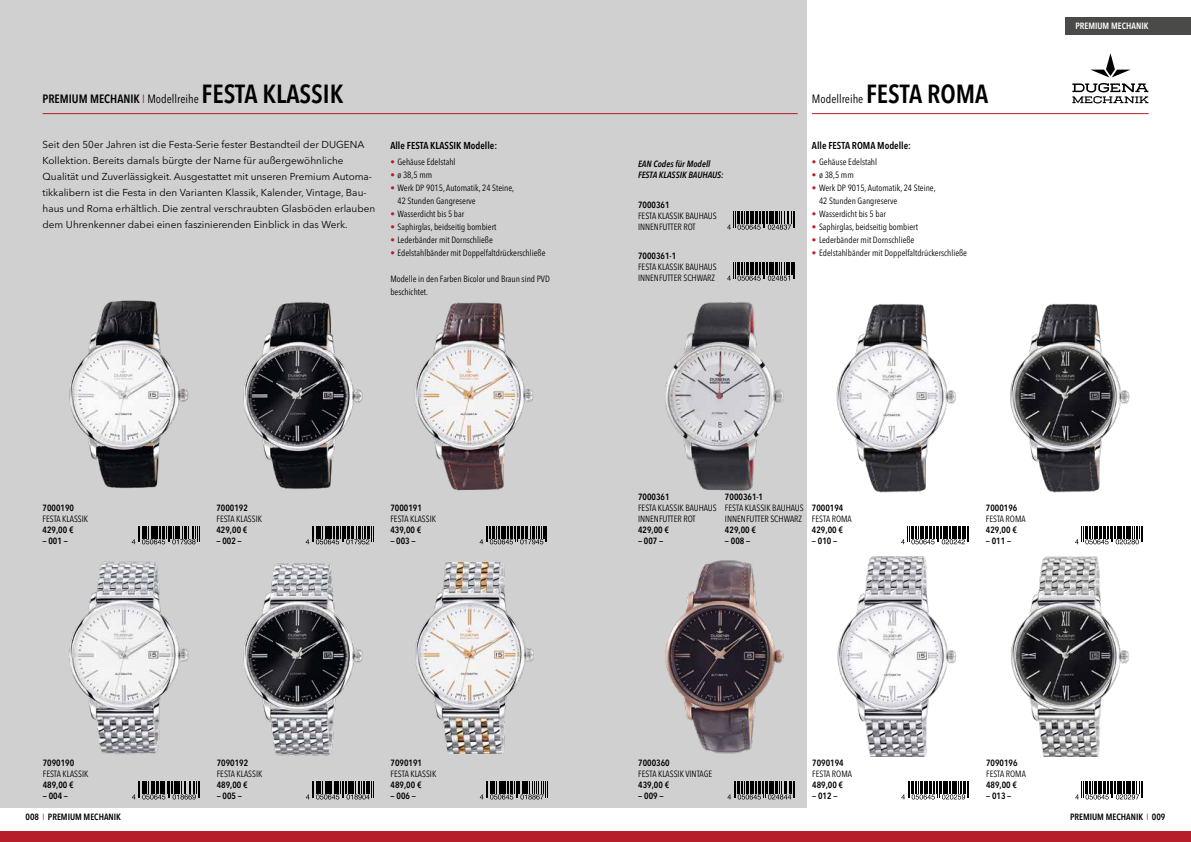
<style>
.page{position:relative;width:1191px;height:842px;background:#fff}
.page>*{position:absolute;margin:0;border:0;box-sizing:border-box;transform-origin:0 0}
.t1{font:600 condensed 12px "Avenir Next LT Pro";color:#000}
.t2{font:condensed 12px "Avenir Next LT Pro";color:#000}
.t3{font:10px/16px "Avenir Next LT Pro";color:#000}
.t4{font:600 condensed 10px "Avenir Next LT Pro";color:#000}
.t5{font:condensed 9px/11px "Avenir Next LT Pro";color:#000}
.t6{font:600 condensed 9px "Avenir Next LT Pro";color:#000}
.t7{font:italic 600 condensed 9px/11px "Avenir Next LT Pro";color:#000}
.t8{font:600 condensed 9px "Avenir Next LT Pro";color:#fff}
.s1{font-weight:400;color:#b61f29}
.s2{font-weight:400}
.s3{font-size:26px}
.s4{color:#b61f29}
.s5{font-weight:600;font-size:26px}
</style>
<div class="page">
<div style="left:587px;top:831px;width:604px;height:11px;background:#b61f29"></div>
<div style="left:1064px;top:17px;width:127px;height:17px;background:#4a4a49"></div>
<div style="left:0;top:831px;width:604px;height:11px;background:#b61f29"></div>
<div style="left:0;top:0;width:604px;height:808px;background:#d0d0d0"></div>
<hr style="left:43px;top:113px;width:561px;height:1px;background:#b61f29">
<img style="left:69px;top:300px;width:120px;height:188px">
<svg style="left:132px;top:526px;width:68px;height:18px"></svg>
<img style="left:243px;top:302px;width:120px;height:187px">
<svg style="left:306px;top:526px;width:68px;height:18px"></svg>
<img style="left:415px;top:302px;width:118px;height:189px">
<svg style="left:479px;top:526px;width:68px;height:18px"></svg>
<img style="left:69px;top:561px;width:120px;height:193px">
<svg style="left:132px;top:781px;width:68px;height:18px"></svg>
<img style="left:243px;top:563px;width:120px;height:193px">
<svg style="left:306px;top:781px;width:68px;height:18px"></svg>
<img style="left:415px;top:563px;width:119px;height:190px">
<svg style="left:480px;top:781px;width:68px;height:18px"></svg>
<div style="left:587px;top:0;width:219px;height:808px;background:#d0d0d0"></div>
<hr style="left:587px;top:113px;width:210px;height:1px;background:#b61f29">
<hr style="left:812px;top:113px;width:336px;height:1px;background:#b61f29">
<svg style="left:1090px;top:53px;width:40px;height:24px"></svg>
<svg style="left:1072px;top:83px;width:76px;height:20px"></svg>
<img style="left:836px;top:304px;width:120px;height:189px">
<svg style="left:901px;top:526px;width:68px;height:18px"></svg>
<img style="left:1010px;top:303px;width:120px;height:190px">
<svg style="left:1075px;top:526px;width:68px;height:18px"></svg>
<img style="left:665px;top:560px;width:119px;height:194px">
<svg style="left:727px;top:781px;width:68px;height:18px"></svg>
<img style="left:837px;top:556px;width:120px;height:201px">
<svg style="left:901px;top:781px;width:68px;height:18px"></svg>
<img style="left:1011px;top:556px;width:119px;height:201px">
<svg style="left:1075px;top:781px;width:68px;height:18px"></svg>
<img style="left:665px;top:302px;width:119px;height:189px">
<svg style="left:727px;top:211px;width:68px;height:19px"></svg>
<svg style="left:727px;top:262px;width:68px;height:19px"></svg>
<p class="t8" style="left:1075px;top:20px;width:75px">PREMIUM MECHANIK</p>
<h1 class="t1" style="left:43px;top:92px;width:302px">PREMIUM MECHANIK <span class="s1">I</span> <span class="s2">Modellreihe</span> <span class="s3">FESTA KLASSIK</span></h1>
<p class="t3" style="left:43px;top:136px;width:334px">Seit den 50er Jahren ist die Festa-Serie fester Bestandteil der DUGENA Kollektion. Bereits damals bürgte der Name für außergewöhnliche Qualität und Zuverlässigkeit. Ausgestattet mit unseren Premium Automa&shy;tikkalibern ist die Festa in den Varianten Klassik, Kalender, Vintage, Bau&shy;haus und Roma erhältlich. Die zentral verschraubten Glasböden erlauben dem Uhrenkenner dabei einen faszinierenden Einblick in das Werk.</p>
<p class="t4" style="left:390px;top:139px;width:108px">Alle FESTA KLASSIK Modelle:</p>
<p class="t5" style="left:390px;top:156px;width:67px"><span class="s4">•</span> Gehäuse Edelstahl</p>
<p class="t5" style="left:390px;top:169px;width:43px"><span class="s4">•</span> ø 38,5 mm</p>
<p class="t5" style="left:397px;top:181px;width:118px;line-height:13px;text-indent:-7px"><span class="s4">•</span> Werk DP 9015, Automatik, 24 Steine,<br>42 Stunden Gangreserve</p>
<p class="t5" style="left:390px;top:208px;width:75px"><span class="s4">•</span> Wasserdicht bis 5 bar</p>
<p class="t5" style="left:390px;top:221px;width:108px"><span class="s4">•</span> Saphirglas, beidseitig bombiert</p>
<p class="t5" style="left:390px;top:234px;width:104px"><span class="s4">•</span> Lederbänder mit Dornschließe</p>
<p class="t5" style="left:390px;top:247px;width:157px"><span class="s4">•</span> Edelstahlbänder mit Doppelfaltdrückerschließe</p>
<p class="t5" style="left:390px;top:272px;width:161px;line-height:13px">Modelle in den Farben Bicolor und Braun sind PVD beschichtet.</p>
<p class="t7" style="left:638px;top:158px;width:87px">EAN Codes für Modell<br>FESTA KLASSIK BAUHAUS:</p>
<p class="t6" style="left:638px;top:199px;width:33px">7000361</p>
<p class="t5" style="left:638px;top:210px;width:80px">FESTA KLASSIK BAUHAUS<br>INNENFUTTER ROT</p>
<p class="t6" style="left:638px;top:250px;width:40px">7000361-1</p>
<p class="t5" style="left:638px;top:261px;width:80px">FESTA KLASSIK BAUHAUS<br>INNENFUTTER SCHWARZ</p>
<h1 class="t2" style="left:812px;top:92px;width:178px">Modellreihe <span class="s5">FESTA ROMA</span></h1>
<p class="t4" style="left:812px;top:139px;width:101px">Alle FESTA ROMA Modelle:</p>
<p class="t5" style="left:812px;top:156px;width:67px"><span class="s4">•</span> Gehäuse Edelstahl</p>
<p class="t5" style="left:812px;top:169px;width:43px"><span class="s4">•</span> ø 38,5 mm</p>
<p class="t5" style="left:819px;top:181px;width:118px;line-height:13px;text-indent:-7px"><span class="s4">•</span> Werk DP 9015, Automatik, 24 Steine,<br>42 Stunden Gangreserve</p>
<p class="t5" style="left:812px;top:208px;width:75px"><span class="s4">•</span> Wasserdicht bis 5 bar</p>
<p class="t5" style="left:812px;top:221px;width:108px"><span class="s4">•</span> Saphirglas, beidseitig bombiert</p>
<p class="t5" style="left:812px;top:234px;width:104px"><span class="s4">•</span> Lederbänder mit Dornschließe</p>
<p class="t5" style="left:812px;top:247px;width:157px"><span class="s4">•</span> Edelstahlbänder mit Doppelfaltdrückerschließe</p>
<p class="t6" style="left:43px;top:503px;width:33px">7000190</p>
<p class="t5" style="left:43px;top:514px;width:47px">FESTA KLASSIK</p>
<p class="t6" style="left:43px;top:525px;width:32px">429,00 €</p>
<p class="t6" style="left:43px;top:536px;width:27px">— 001 —</p>
<p class="t6" style="left:216px;top:503px;width:33px">7000192</p>
<p class="t5" style="left:216px;top:514px;width:47px">FESTA KLASSIK</p>
<p class="t6" style="left:216px;top:525px;width:32px">429,00 €</p>
<p class="t6" style="left:216px;top:536px;width:27px">— 002 —</p>
<p class="t6" style="left:390px;top:503px;width:33px">7000191</p>
<p class="t5" style="left:390px;top:514px;width:47px">FESTA KLASSIK</p>
<p class="t6" style="left:390px;top:525px;width:32px">439,00 €</p>
<p class="t6" style="left:390px;top:536px;width:27px">— 003 —</p>
<p class="t6" style="left:638px;top:492px;width:33px">7000361</p>
<p class="t5" style="left:638px;top:503px;width:80px">FESTA KLASSIK BAUHAUS<br>INNENFUTTER ROT</p>
<p class="t6" style="left:638px;top:525px;width:32px">429,00 €</p>
<p class="t6" style="left:638px;top:536px;width:27px">— 007 —</p>
<p class="t6" style="left:725px;top:492px;width:40px">7000361-1</p>
<p class="t5" style="left:725px;top:503px;width:80px">FESTA KLASSIK BAUHAUS<br>INNENFUTTER SCHWARZ</p>
<p class="t6" style="left:725px;top:525px;width:32px">429,00 €</p>
<p class="t6" style="left:725px;top:536px;width:27px">— 008 —</p>
<p class="t6" style="left:812px;top:503px;width:33px">7000194</p>
<p class="t5" style="left:812px;top:514px;width:41px">FESTA ROMA</p>
<p class="t6" style="left:812px;top:525px;width:32px">429,00 €</p>
<p class="t6" style="left:812px;top:536px;width:27px">— 010 —</p>
<p class="t6" style="left:986px;top:503px;width:33px">7000196</p>
<p class="t5" style="left:986px;top:514px;width:41px">FESTA ROMA</p>
<p class="t6" style="left:986px;top:525px;width:32px">429,00 €</p>
<p class="t6" style="left:986px;top:536px;width:27px">— 011 —</p>
<p class="t6" style="left:43px;top:758px;width:33px">7090190</p>
<p class="t5" style="left:43px;top:769px;width:47px">FESTA KLASSIK</p>
<p class="t6" style="left:43px;top:780px;width:32px">489,00 €</p>
<p class="t6" style="left:43px;top:791px;width:27px">— 004 —</p>
<p class="t6" style="left:217px;top:758px;width:33px">7090192</p>
<p class="t5" style="left:217px;top:769px;width:47px">FESTA KLASSIK</p>
<p class="t6" style="left:217px;top:780px;width:32px">489,00 €</p>
<p class="t6" style="left:217px;top:791px;width:27px">— 005 —</p>
<p class="t6" style="left:390px;top:758px;width:33px">7090191</p>
<p class="t5" style="left:390px;top:769px;width:47px">FESTA KLASSIK</p>
<p class="t6" style="left:390px;top:780px;width:32px">489,00 €</p>
<p class="t6" style="left:390px;top:791px;width:27px">— 006 —</p>
<p class="t6" style="left:638px;top:758px;width:33px">7000360</p>
<p class="t5" style="left:638px;top:769px;width:75px">FESTA KLASSIK VINTAGE</p>
<p class="t6" style="left:638px;top:780px;width:32px">439,00 €</p>
<p class="t6" style="left:638px;top:791px;width:27px">— 009 —</p>
<p class="t6" style="left:812px;top:758px;width:33px">7090194</p>
<p class="t5" style="left:812px;top:769px;width:41px">FESTA ROMA</p>
<p class="t6" style="left:812px;top:780px;width:32px">489,00 €</p>
<p class="t6" style="left:812px;top:791px;width:27px">— 012 —</p>
<p class="t6" style="left:986px;top:758px;width:33px">7090196</p>
<p class="t5" style="left:986px;top:769px;width:41px">FESTA ROMA</p>
<p class="t6" style="left:986px;top:780px;width:32px">489,00 €</p>
<p class="t6" style="left:986px;top:791px;width:27px">— 013 —</p>
<p class="t6" style="left:26px;top:812px;width:97px">008 <span class="s1">I</span> PREMIUM MECHANIK</p>
<p class="t6" style="left:1070px;top:812px;width:97px">PREMIUM MECHANIK <span class="s1">I</span> 009</p>
</div>
